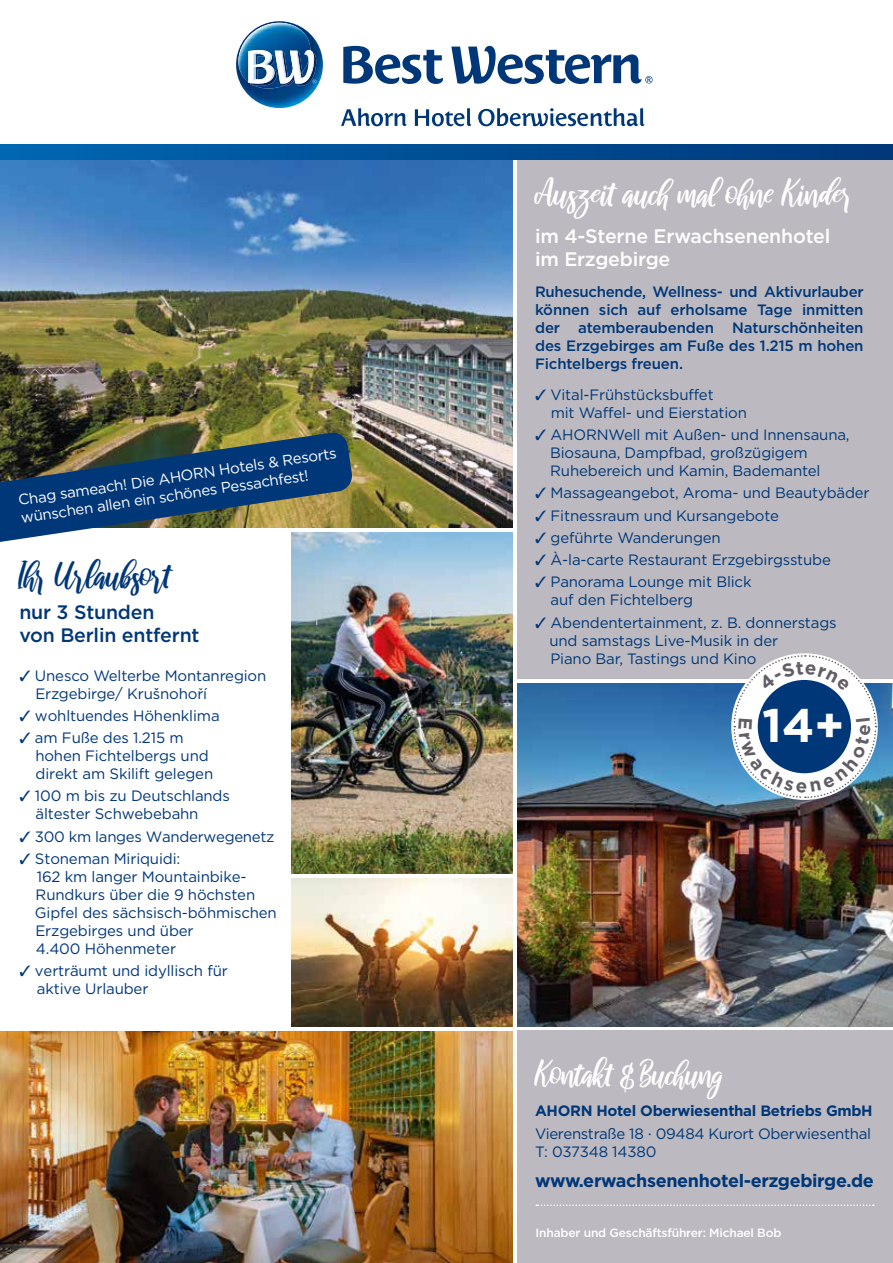
<style>
.page{position:relative;width:893px;height:1263px;background:#fff}
.page>*{position:absolute;margin:0;border:0;box-sizing:border-box;transform-origin:0 0}
.t1{font:700 46.95px "Gotham";color:#fff}
.t2{font:36px "raustila";color:#fff}
.t3{font:36px "raustila";letter-spacing:-.01em;color:#003778}
.t4{font:34.5px "raustila";letter-spacing:-.01em;color:#fff}
.t5{font:500 19.5px/23.4px "Gotham";letter-spacing:-.01em;color:#fff}
.t6{font:500 19.5px/23.4px "Gotham";letter-spacing:-.01em;color:#003778}
.t7{font:700 18px "Gotham";letter-spacing:-.02em;color:#003778}
.t8{font:15px/18px "Gotham";letter-spacing:-.01em;color:#003778}
.t9{font:500 15px/18px "Gotham";letter-spacing:-.01em;color:#003778;text-align:justify}
.t10{font:15px/18.1px "Gotham";color:#fff}
.t11{font:13.35px "Gotham";color:#003778}
.t12{font:500 12px "Gotham";letter-spacing:-.015em;color:#fff}
.s1{font-weight:700}
.s2{font-family:"Helvetica Neue";font-weight:300}
</style>
<div class="page">
<svg style="left:343px;top:46px;width:100px;height:38px"></svg>
<svg style="left:451px;top:46px;width:202px;height:38px"></svg>
<img style="left:236px;top:21px;width:87px;height:87px">
<img style="left:238px;top:23px;width:72px;height:66px">
<img style="left:250px;top:84px;width:52px;height:2px">
<svg style="left:248px;top:50px;width:69px;height:34px"></svg>
<svg style="left:341px;top:108px;width:66px;height:18px"></svg>
<svg style="left:415px;top:108px;width:56px;height:18px"></svg>
<svg style="left:478px;top:108px;width:166px;height:18px"></svg>
<div style="left:517px;top:159px;width:376px;height:520px;background:#bcbac0"></div>
<img style="left:0;top:159px;width:512px;height:369px">
<img style="left:517px;top:683px;width:376px;height:344px">
<img style="left:0;top:1031px;width:512px;height:232px">
<img style="left:291px;top:532px;width:221px;height:342px">
<img style="left:291px;top:878px;width:221px;height:149px">
<div style="left:517px;top:1030px;width:376px;height:233px;background:#bcbac0"></div>
<svg style="left:536px;top:1204px;width:338px;height:2px"></svg>
<img style="left:0;top:432px;width:353px;height:125px">
<svg style="left:0;top:144px;width:893px;height:15px;background:#004e95"></svg>
<svg style="left:733px;top:654px;width:144px;height:145px"></svg>
<p class="t10" style="left:17px;top:490px;width:323px;rotate:-8deg">Chag sameach! Die AHORN Hotels &amp; Resorts wünschen allen ein schönes Pessachfest!</p>
<h2 class="t3" style="left:18px;top:555px;width:155px">Ihr Urlaubsort</h2>
<h3 class="t6" style="left:19px;top:600px;width:182px">nur 3 Stunden<br>von Berlin entfernt</h3>
<p class="t8" style="left:35px;top:666px;width:233px;text-indent:-16px">✓ Unesco Welterbe Montanregion<br>Erzgebirge/ Krušnohorí</p>
<p class="t8" style="left:19px;top:706px;width:202px">✓ wohltuendes Höhenklima</p>
<p class="t8" style="left:35px;top:728px;width:179px;text-indent:-16px">✓ am Fuße des 1.215 m hohen Fichtelbergs und direkt am Skilift gelegen</p>
<p class="t8" style="left:36px;top:787px;width:196px;text-indent:-16px">✓ 100 m bis zu Deutschlands ältester Schwebebahn</p>
<p class="t8" style="left:19px;top:827px;width:257px">✓ 300 km langes Wanderwegenetz</p>
<p class="t8" style="left:35px;top:849px;width:243px;text-indent:-16px">✓ Stoneman Miriquidi:<br>162 km langer Mountainbike-<br>Rundkurs über die 9 höchsten<br>Gipfel des sächsisch-böhmischen<br>Erzgebirges und über<br>4.400 Höhenmeter</p>
<p class="t8" style="left:37px;top:961px;width:193px;text-indent:-17px">✓ verträumt und idyllisch für aktive Urlauber</p>
<p class="t11" style="left:198px;top:685px;width:8px">ˇ</p>
<h2 class="t2" style="left:535px;top:174px;width:322px">Auszeit auch mal ohne Kinder</h2>
<h3 class="t5" style="left:535px;top:224px;width:297px">im 4-Sterne Erwachsenenhotel im Erzgebirge</h3>
<p class="t9" style="left:535px;top:283px;width:330px">Ruhesuchende, Wellness- und Aktivurlauber können sich auf erholsame Tage inmitten der atemberaubenden Naturschönheiten des Erzgebirges am Fuße des 1.215 m hohen Fichtelbergs freuen.</p>
<p class="t8" style="left:551px;top:385px;width:198px;text-indent:-16px">✓ Vital-Frühstücksbuffet<br>mit Waffel- und Eierstation</p>
<p class="t8" style="left:550px;top:426px;width:301px;text-indent:-15px">✓ AHORNWell mit Außen- und Innensauna,<br>Biosauna, Dampfbad, großzügigem<br>Ruhebereich und Kamin, Bademantel</p>
<p class="t8" style="left:535px;top:484px;width:336px">✓ Massageangebot, Aroma- und Beautybäder</p>
<p class="t8" style="left:535px;top:506px;width:245px">✓ Fitnessraum und Kursangebote</p>
<p class="t8" style="left:535px;top:528px;width:187px">✓ geführte Wanderungen</p>
<p class="t8" style="left:535px;top:550px;width:297px">✓ À-la-carte Restaurant Erzgebirgsstube</p>
<p class="t8" style="left:551px;top:573px;width:203px;text-indent:-15px">✓ Panorama Lounge mit Blick auf den Fichtelberg</p>
<p class="t8" style="left:549px;top:613px;width:289px;text-indent:-14px">✓ Abendentertainment, z. B. donnerstags und samstags Live-Musik in der<br>Piano Bar, Tastings und Kino</p>
<h1 class="t1" style="left:762px;top:694px;width:84px">14+</h1>
<h3 class="t4" style="left:535px;top:1055px;width:190px">Kontakt &amp; Buchung</h3>
<p class="t8" style="left:535px;top:1099px;width:339px;line-height:22.5px"><span class="s1">AHORN Hotel Oberwiesenthal Betriebs GmbH<br></span>Vierenstraße 18 <span class="s2">‧</span> 09484 Kurort Oberwiesenthal</p>
<p class="t8" style="left:535px;top:1142px;width:123px">T: 037348 14380</p>
<p class="t7" style="left:535px;top:1169px;width:340px">www.erwachsenenhotel-erzgebirge.de</p>
<p class="t12" style="left:536px;top:1224px;width:247px">Inhaber und Geschäftsführer: Michael Bob</p>
</div>
